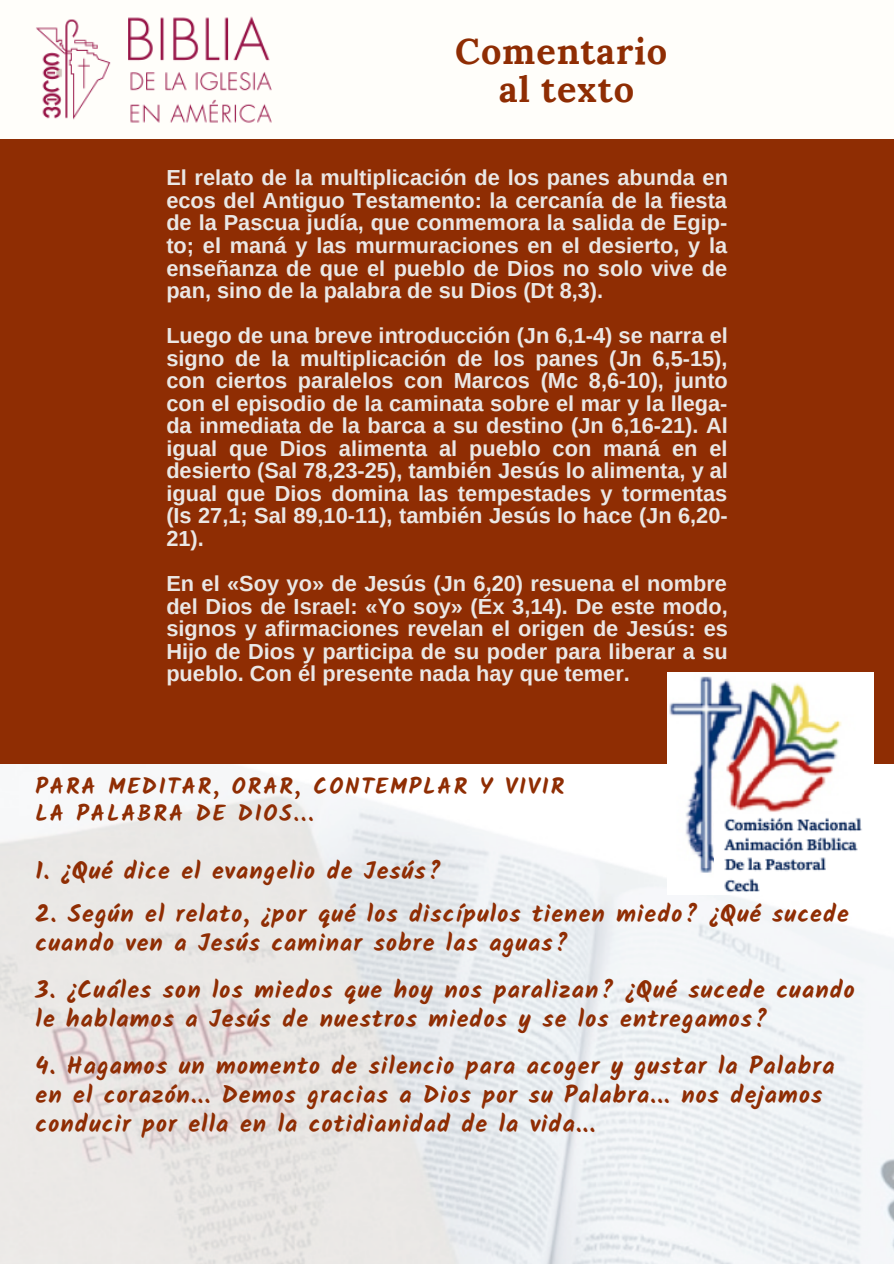
<style>
.page{position:relative;width:894px;height:1264px;background:#fff}
.page>*{position:absolute;margin:0;border:0;box-sizing:border-box;transform-origin:0 0}
.t1{font:700 36px "Lora";letter-spacing:.025em;color:#8f2d03}
.t2{font:700 24px/29px "Kalam";letter-spacing:.045em;color:#8f2d03}
.t3{font:700 22.5px "Kalam";letter-spacing:.085em;color:#8f2d03}
.t4{font:700 21.75px/22.5px "Arimo";color:#eae7e5;text-align:justify}
</style>
<div class="page">
<div style="left:0;top:0;width:893px;height:1263px;background:#fffefa"></div>
<img style="left:0;top:763px;width:893px;height:500px">
<div style="left:0;top:139px;width:893px;height:624px;background:#8f2d03"></div>
<img style="left:36px;top:16px;width:236px;height:107px">
<img style="left:667px;top:673px;width:206px;height:221px">
<img style="left:714px;top:809px;width:159px;height:85px">
<p class="t1" style="left:455px;top:27px;width:213px">Comentario</p>
<p class="t1" style="left:498px;top:66px;width:137px">al texto</p>
<p class="t4" style="left:166px;top:167px;width:563px">El relato de la multiplicación de los panes abunda en ecos del Antiguo Testamento: la cercanía de la fiesta de la Pascua judía, que conmemora la salida de Egip&shy;to; el maná y las murmuraciones en el desierto, y la enseñanza de que el pueblo de Dios no solo vive de pan, sino de la palabra de su Dios (Dt 8,3).</p>
<p class="t4" style="left:166px;top:324px;width:563px">Luego de una breve introducción (Jn 6,1-4) se narra el signo de la multiplicación de los panes (Jn 6,5-15), con ciertos paralelos con Marcos (Mc 8,6-10), junto con el episodio de la caminata sobre el mar y la llega&shy;da inmediata de la barca a su destino (Jn 6,16-21). Al igual que Dios alimenta al pueblo con maná en el desierto (Sal 78,23-25), también Jesús lo alimenta, y al igual que Dios domina las tempestades y tormentas (Is 27,1; Sal 89,10-11), también Jesús lo hace (Jn 6,20- 21).</p>
<p class="t4" style="left:166px;top:572px;width:563px">En el «Soy yo» de Jesús (Jn 6,20) resuena el nombre del Dios de Israel: «Yo soy» (Éx 3,14). De este modo, signos y afirmaciones revelan el origen de Jesús: es Hijo de Dios y participa de su poder para liberar a su pueblo. Con él presente nada hay que temer.</p>
<p class="t3" style="left:36px;top:773px;width:530px">PARA MEDITAR, ORAR, CONTEMPLAR Y VIVIR</p>
<p class="t3" style="left:36px;top:800px;width:280px">LA PALABRA DE DIOS...</p>
<p class="t2" style="left:36px;top:855px;width:407px">1. ¿Qué dice el evangelio de Jesús?</p>
<p class="t2" style="left:36px;top:898px;width:814px">2. Según el relato, ¿por qué los discípulos tienen miedo? ¿Qué sucede cuando ven a Jesús caminar sobre las aguas?</p>
<p class="t2" style="left:36px;top:974px;width:820px">3. ¿Cuáles son los miedos que hoy nos paralizan? ¿Qué sucede cuando le hablamos a Jesús de nuestros miedos y se los entregamos?</p>
<p class="t2" style="left:36px;top:1050px;width:800px">4. Hagamos un momento de silencio para acoger y gustar la Palabra en el corazón... Demos gracias a Dios por su Palabra... nos dejamos conducir por ella en la cotidianidad de la vida...</p>
</div>
